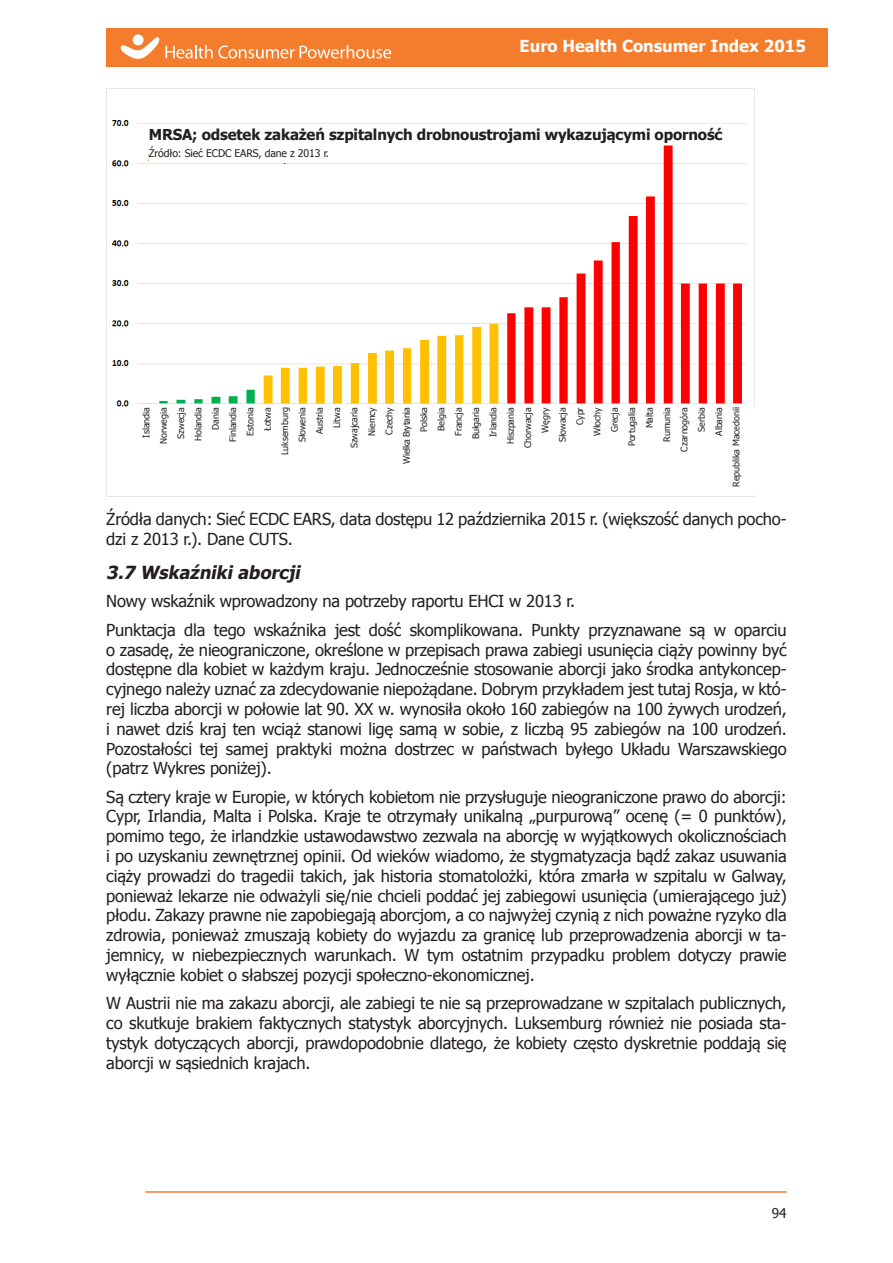
<style>
.page{position:relative;width:893px;height:1263px;background:#fff}
.page>*{position:absolute;margin:0;border:0;box-sizing:border-box;transform-origin:0 0}
.podtytuly_podtytulow{font:italic 700 18px "Tahoma";color:#231f20}
.zwykly_tekst{font:16.5px/19.8px "Tahoma";letter-spacing:-.01em;color:#231f20;text-align:justify}
.t1{font:700 16.5px "Tahoma";color:#fff}
.t2{font:700 15px "Tahoma";letter-spacing:-.01em;color:#231f20}
.t3{font:13.5px "Tahoma";color:#231f20}
.t4{font:10.5px "Tahoma";letter-spacing:-.01em;color:#231f20}
.t5{font:9px/17.4px "Tahoma";letter-spacing:-.01em;color:#231f20;text-align:right}
</style>
<div class="page">
<div style="left:106px;top:28px;width:722px;height:39px;background:#f47d2d"></div>
<svg style="left:133px;top:34px;width:11px;height:11px"></svg>
<svg style="left:120px;top:37px;width:271px;height:22px"></svg>
<hr style="left:145px;top:1191px;width:642px;height:2px;background:#f47d2d">
<img style="left:106px;top:88px;width:649px;height:409px">
<div style="left:149px;top:124px;width:598px;height:21px;background:#fff"></div>
<div style="left:149px;top:144px;width:393px;height:19px;background:#fff"></div>
<div style="left:143px;top:407px;width:612px;height:88px;background:#fff"></div>
<p class="t1" style="left:520px;top:35px;width:288px">Euro Health Consumer Index 2015</p>
<p class="t2" style="left:149px;top:124px;width:575px">MRSA; odsetek zakażeń szpitalnych drobnoustrojami wykazującymi oporność</p>
<p class="t4" style="left:149px;top:147px;width:182px">Źródło: Sieć ECDC EARS, dane z 2013 r.</p>
<p class="t5" style="left:137px;top:487px;width:81px;rotate:-90deg">Islandia<br>Norwegia<br>Szwecja<br>Holandia<br>Dania<br>Finlandia<br>Estonia<br>Łotwa<br>Luksemburg<br>Słowenia<br>Austria<br>Litwa<br>Szwajcaria<br>Niemcy<br>Czechy<br>Wielka Brytania<br>Polska<br>Belgia<br>Francja<br>Bułgaria<br>Irlandia<br>Hiszpania<br>Chorwacja<br>Węgry<br>Słowacja<br>Cypr<br>Włochy<br>Grecja<br>Portugalia<br>Malta<br>Rumunia<br>Czarnogóra<br>Serbia<br>Albania<br>Republika Macedonii</p>
<p class="zwykly_tekst" style="left:106px;top:508px;width:682px">Źródła danych: Sieć ECDC EARS, data dostępu 12 października 2015 r. (większość danych pocho&shy;dzi z 2013 r.). Dane CUTS.</p>
<p class="podtytuly_podtytulow" style="left:106px;top:560px;width:199px">3.7 Wskaźniki aborcji</p>
<p class="zwykly_tekst" style="left:106px;top:591px;width:470px">Nowy wskaźnik wprowadzony na potrzeby raportu EHCI w 2013 r.</p>
<p class="zwykly_tekst" style="left:106px;top:619px;width:682px">Punktacja dla tego wskaźnika jest dość skomplikowana. Punkty przyznawane są w oparciu o zasadę, że nieograniczone, określone w przepisach prawa zabiegi usunięcia ciąży powinny być dostępne dla kobiet w każdym kraju. Jednocześnie stosowanie aborcji jako środka antykoncep&shy;cyjnego należy uznać za zdecydowanie niepożądane. Dobrym przykładem jest tutaj Rosja, w któ&shy;rej liczba aborcji w połowie lat 90. XX w. wynosiła około 160 zabiegów na 100 żywych urodzeń, i nawet dziś kraj ten wciąż stanowi ligę samą w sobie, z liczbą 95 zabiegów na 100 urodzeń.<br>Pozostałości tej samej praktyki można dostrzec w państwach byłego Układu Warszawskiego (patrz Wykres poniżej).</p>
<p class="zwykly_tekst" style="left:106px;top:786px;width:682px">Są cztery kraje w Europie, w których kobietom nie przysługuje nieograniczone prawo do aborcji:<br>Cypr, Irlandia, Malta i Polska. Kraje te otrzymały unikalną „purpurową” ocenę (= 0 punktów), pomimo tego, że irlandzkie ustawodawstwo zezwala na aborcję w wyjątkowych okolicznościach i po uzyskaniu zewnętrznej opinii. Od wieków wiadomo, że stygmatyzacja bądź zakaz usuwania ciąży prowadzi do tragedii takich, jak historia stomatolożki, która zmarła w szpitalu w Galway, ponieważ lekarze nie odważyli się/nie chcieli poddać jej zabiegowi usunięcia (umierającego już) płodu. Zakazy prawne nie zapobiegają aborcjom, a co najwyżej czynią z nich poważne ryzyko dla zdrowia, ponieważ zmuszają kobiety do wyjazdu za granicę lub przeprowadzenia aborcji w ta&shy;jemnicy, w niebezpiecznych warunkach. W tym ostatnim przypadku problem dotyczy prawie wyłącznie kobiet o słabszej pozycji społeczno-ekonomicznej.</p>
<p class="zwykly_tekst" style="left:106px;top:992px;width:682px">W Austrii nie ma zakazu aborcji, ale zabiegi te nie są przeprowadzane w szpitalach publicznych, co skutkuje brakiem faktycznych statystyk aborcyjnych. Luksemburg również nie posiada sta&shy;tystyk dotyczących aborcji, prawdopodobnie dlatego, że kobiety często dyskretnie poddają się aborcji w sąsiednich krajach.</p>
<p class="t3" style="left:772px;top:1204px;width:16px">94</p>
</div>
